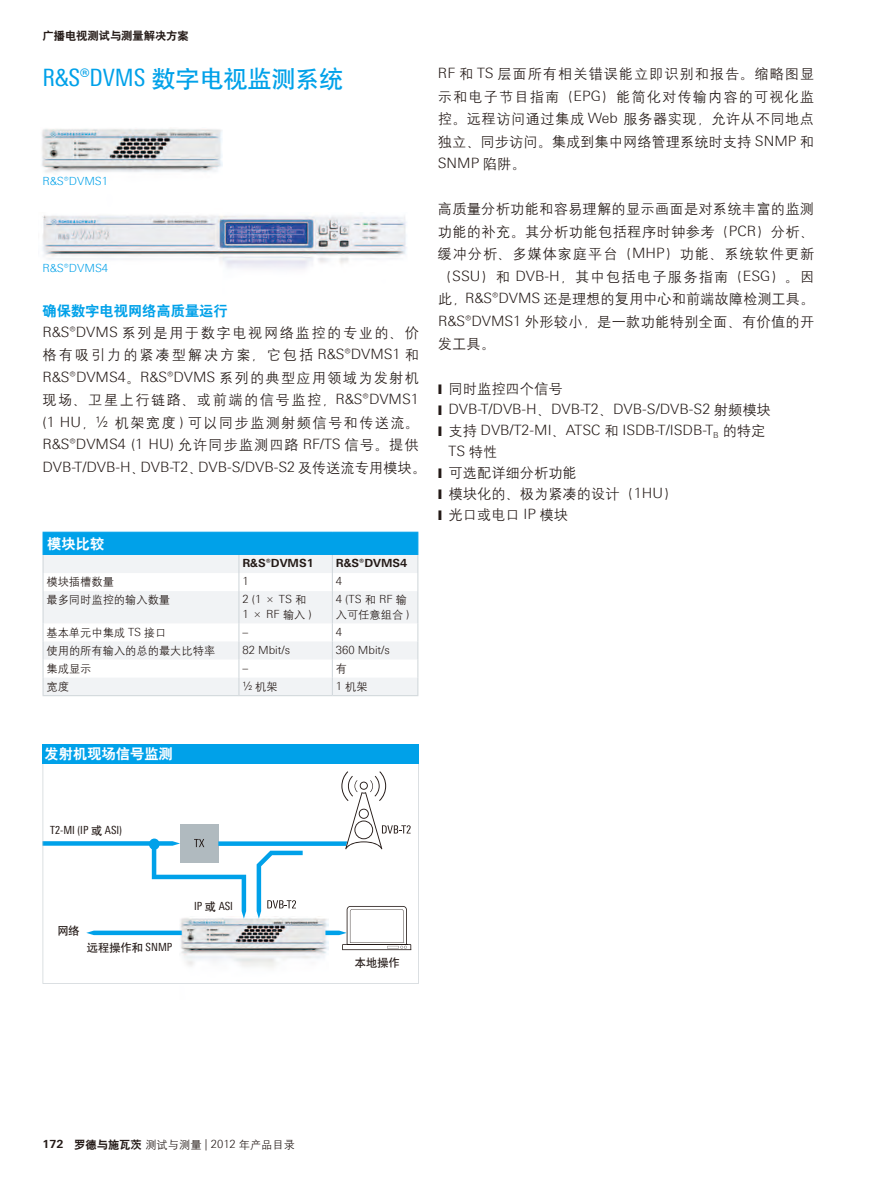
<style>
.page{position:relative;width:893px;height:1191px;background:#fff}
.page>*{position:absolute;margin:0;border:0;box-sizing:border-box;transform-origin:0 0}
.t1{font:24px "Linotype Univers 420 Cn";color:#00a1e9}
.t2{font:14.25px/22.5px "H Yg 2 gj";letter-spacing:.02em;color:#231916;text-align:justify}
.t3{font:300 14.25px/21px "Linotype Univers 330";color:#231916}
.t4{font:14.25px/21px "H Yg 2 gj";color:#231916}
.t5{font:14.25px "H Yb 2 gj";color:#00a1e9}
.t6{font:14.25px "H Yb 2 gj";color:#fff}
.t7{font:11.25px "H Yg 2 gj";color:#231916}
.t8{font:300 11.25px/14.2px "Linotype Univers 330";color:#231916}
.t9{font:11.25px "Linotype Univers 420 Cn";color:#231916}
.t10{font:700 11.25px "Linotype Univers 630";color:#231916}
.t11{font:11.25px "H Yb 1 gj";color:#231916}
.t12{font:11.25px "H Yb 2 gj";color:#231916}
.t13{font:300 11.25px "Linotype Univers 330";color:#00a1e9}
.s1{font-family:"H Yb 1 gj"}
.s2{font-family:"Linotype Univers 330";font-weight:300}
.s3{font-family:"H Yg 2 gj";font-weight:400}
.s4{font-family:"Linotype Univers 420 Cn"}
.s5{font-family:"Linotype Univers 630";font-weight:700}
.s6{font-family:"H Yb 2 gj"}
</style>
<div class="page">
<img style="left:41px;top:128px;width:181px;height:45px">
<img style="left:42px;top:215px;width:365px;height:54px">
<svg style="left:44px;top:591px;width:373px;height:104px;fill:#f1f3f5"></svg>
<hr style="left:43px;top:591px;width:1px;height:32px;background:#d1d7db">
<hr style="left:238px;top:591px;width:1px;height:32px;background:#d1d7db">
<hr style="left:417px;top:591px;width:1px;height:32px;background:#d1d7db">
<svg style="left:43px;top:623px;width:1px;height:72px"></svg>
<svg style="left:238px;top:623px;width:1px;height:72px"></svg>
<svg style="left:417px;top:623px;width:1px;height:72px"></svg>
<hr style="left:43px;top:695px;width:196px;height:1px;background:#d1d7db">
<hr style="left:239px;top:695px;width:93px;height:1px;background:#d1d7db">
<hr style="left:332px;top:695px;width:86px;height:1px;background:#d1d7db">
<hr style="left:332px;top:591px;width:1px;height:32px;background:#d1d7db">
<svg style="left:332px;top:623px;width:1px;height:72px"></svg>
<hr style="left:43px;top:531px;width:196px;height:2px;background:#00a1e9">
<hr style="left:239px;top:531px;width:93px;height:2px;background:#00a1e9">
<hr style="left:332px;top:531px;width:86px;height:2px;background:#00a1e9">
<svg style="left:43px;top:532px;width:375px;height:59px"></svg>
<svg style="left:43px;top:763px;width:376px;height:220px"></svg>
<div style="left:43px;top:744px;width:376px;height:19px;background:#00a1e9"></div>
<div style="left:193px;top:896px;width:46px;height:17px;background:#fff"></div>
<p class="t12" style="left:43px;top:30px;width:148px">广播电视测试与测量解决方案</p>
<h1 class="t1" style="left:43px;top:64px;width:302px">R&amp;S®DVMS <span class="s1">数字电视监测系统</span></h1>
<p class="t13" style="left:42px;top:174px;width:67px">¸DVMS1</p>
<p class="t13" style="left:43px;top:261px;width:67px">¸DVMS4</p>
<p class="t5" style="left:43px;top:303px;width:187px">确保数字电视网络高质量运行</p>
<p class="t2" style="left:43px;top:321px;width:378px"><span class="s2">¸DVMS</span> 系列是用于数字电视网络监控的专业的、价格有吸引力的紧凑型解决方案，它包括<span class="s2">¸DVMS1</span> 和<span class="s2">¸DVMS4</span>。<span class="s2">¸DVMS</span> 系列的典型应用领域为发射机现场、卫星上行链路、或前端的信号监控，<span class="s2">¸DVMS1 (1 HU</span>，<span class="s2">½</span> 机架宽度 <span class="s2">)</span> 可以同步监测射频信号和传送流。</p>
<p class="t3" style="left:42px;top:433px;width:385px;line-height:22.5px">¸DVMS4 (1 HU) <span class="s3">允许同步监测四路</span> RF/TS <span class="s3">信号。提供<br></span>DVB-T/DVB-H<span class="s3">、</span>DVB-T2<span class="s3">、</span>DVB-S/DVB-S2 <span class="s3">及传送流专用模块。</span></p>
<p class="t6" style="left:47px;top:536px;width:58px">模块比较</p>
<p class="t10" style="left:242px;top:556px;width:73px">R&amp;S®DVMS1</p>
<p class="t10" style="left:336px;top:556px;width:73px">R&amp;S®DVMS4</p>
<p class="t7" style="left:46px;top:576px;width:69px">模块插槽数量</p>
<p class="t8" style="left:242px;top:574px;width:8px">1</p>
<p class="t8" style="left:336px;top:574px;width:8px">4</p>
<p class="t7" style="left:46px;top:594px;width:125px">最多同时监控的输入数量</p>
<p class="t8" style="left:242px;top:592px;width:71px">2 (1 <span class="s3">×</span> TS <span class="s3">和<br></span>1 <span class="s3">×</span> RF <span class="s3">输入</span> )</p>
<p class="t8" style="left:336px;top:592px;width:73px">4 (TS <span class="s3">和</span> RF <span class="s3">输</span></p>
<p class="t7" style="left:336px;top:608px;width:75px">入可任意组合 <span class="s2">)</span></p>
<p class="t7" style="left:46px;top:626px;width:121px">基本单元中集成 <span class="s2">TS</span> 接口</p>
<p class="t8" style="left:242px;top:624px;width:7px">–</p>
<p class="t8" style="left:336px;top:624px;width:8px">4</p>
<p class="t7" style="left:46px;top:645px;width:170px">使用的所有输入的总的最大比特率</p>
<p class="t8" style="left:242px;top:642px;width:49px">82 Mbit/s</p>
<p class="t8" style="left:336px;top:642px;width:56px">360 Mbit/s</p>
<p class="t7" style="left:47px;top:663px;width:46px">集成显示</p>
<p class="t8" style="left:242px;top:660px;width:7px">–</p>
<p class="t7" style="left:336px;top:663px;width:13px">有</p>
<p class="t7" style="left:47px;top:681px;width:24px">宽度</p>
<p class="t7" style="left:242px;top:681px;width:37px"><span class="s2">½</span> 机架</p>
<p class="t7" style="left:336px;top:681px;width:33px"><span class="s2">1</span> 机架</p>
<p class="t2" style="left:438px;top:63px;width:378px"><span class="s2">RF</span> 和 <span class="s2">TS</span> 层面所有相关错误能立即识别和报告。缩略图显示和电子节目指南（<span class="s2">EPG</span>）能简化对传输内容的可视化监控。远程访问通过集成 <span class="s2">Web</span> 服务器实现，允许从不同地点独立、同步访问。集成到集中网络管理系统时支持 <span class="s2">SNMP</span> 和</p>
<p class="t3" style="left:438px;top:153px;width:89px">SNMP <span class="s3">陷阱。</span></p>
<p class="t2" style="left:438px;top:198px;width:378px">高质量分析功能和容易理解的显示画面是对系统丰富的监测功能的补充。其分析功能包括程序时钟参考（<span class="s2">PCR</span>）分析、缓冲分析、多媒体家庭平台（<span class="s2">MHP</span>）功能、系统软件更新（<span class="s2">SSU</span>）和 <span class="s2">DVB-H</span>，其中包括电子服务指南（<span class="s2">ESG</span>）。因此，<span class="s2">¸DVMS</span> 还是理想的复用中心和前端故障检测工具。<span class="s2">¸DVMS1</span> 外形较小，是一款功能特别全面、有价值的开发工具。</p>
<p class="t4" style="left:449px;top:378px;width:115px">同时监控四个信号</p>
<p class="t3" style="left:449px;top:399px;width:324px">DVB-T/DVB-H<span class="s3">、</span>DVB-T2<span class="s3">、</span>DVB-S/DVB-S2 <span class="s3">射频模块支持</span> DVB/T2-MI<span class="s3">、</span>ATSC <span class="s3">和</span> ISDB-T/ISDB-T<sub>B</sub> <span class="s3">的特定<br></span>TS <span class="s3">特性</span></p>
<p class="t4" style="left:449px;top:462px;width:230px">可选配详细分析功能<br>模块化的、极为紧凑的设计（<span class="s2">1HU</span>）光口或电口 <span class="s2">IP</span> 模块</p>
<p class="t6" style="left:45px;top:746px;width:130px">发射机现场信号监测</p>
<p class="t9" style="left:50px;top:823px;width:73px">T2-MI (IP <span class="s1">或</span> ASI)</p>
<p class="t11" style="left:57px;top:925px;width:24px">网络</p>
<p class="t11" style="left:87px;top:942px;width:87px">远程操作和 <span class="s4">SNMP</span></p>
<p class="t9" style="left:194px;top:899px;width:40px">IP <span class="s1">或</span> ASI</p>
<p class="t11" style="left:355px;top:957px;width:46px">本地操作</p>
<p class="t7" style="left:43px;top:1139px;width:254px"><span class="s5">172</span> <span class="s6">罗德与施瓦茨</span>测试与测量 <span class="s2">| 2012</span> 年产品目录</p>
</div>
